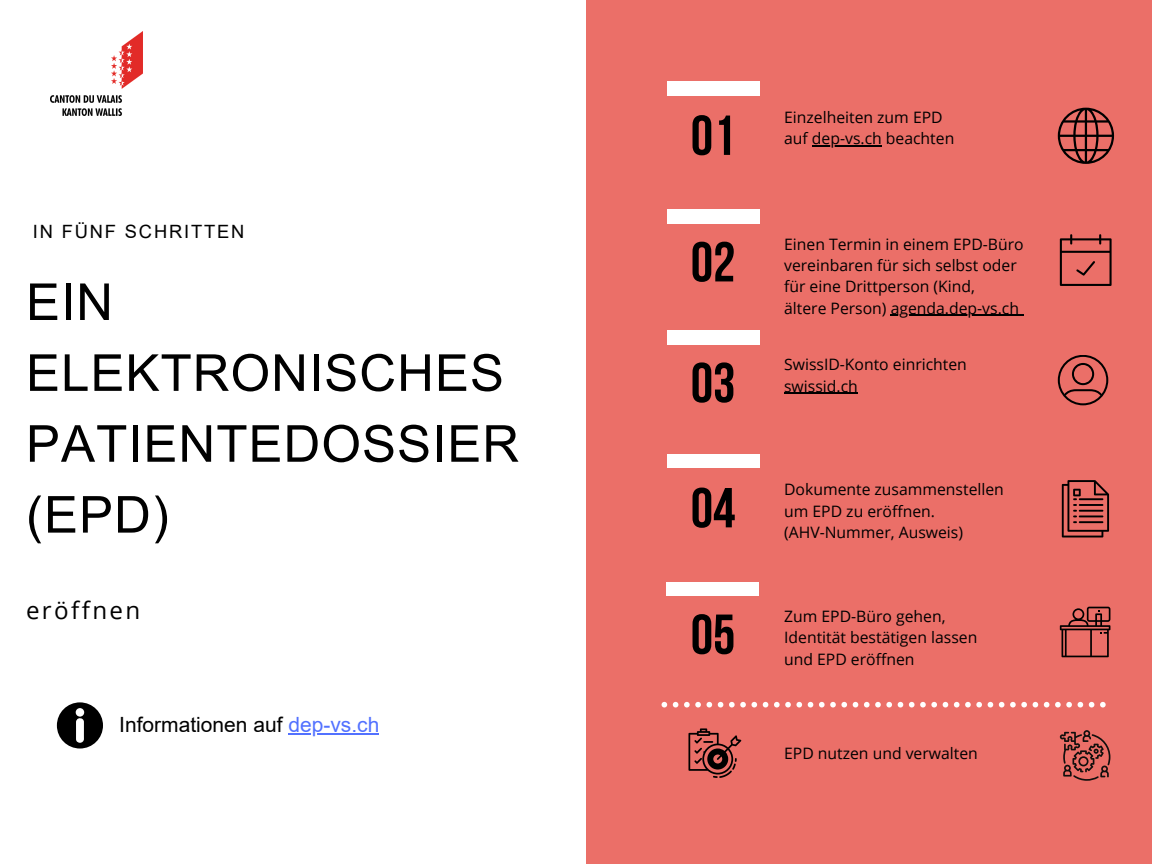
<style>
.page{position:relative;width:1152px;height:864px;background:#eb6f68}
.page>*{position:absolute;margin:0;border:0;box-sizing:border-box;transform-origin:0 0}
.t1{font:700 56.25px "Bebas Neue";color:#000}
.t2{font:51px/70.8px "Arial";letter-spacing:.02em;color:#000}
.t3{font:24.15px "Open Sans";letter-spacing:.1em;color:#000}
.t4{font:21px "Arial";color:#000}
.t5{font:18.3px "Arial";letter-spacing:.1em;color:#000}
.t6{font:15.75px/21.3px "Open Sans";color:#000}
.s1{color:#5271ff}
</style>
<div class="page">
<div style="left:0;top:0;width:585px;height:864px;background:#fff"></div>
<div style="left:668px;top:82px;width:92px;height:13px;background:#fff"></div>
<div style="left:668px;top:210px;width:92px;height:13px;background:#fff"></div>
<div style="left:668px;top:331px;width:92px;height:13px;background:#fff"></div>
<div style="left:668px;top:454px;width:92px;height:14px;background:#fff"></div>
<div style="left:666px;top:582px;width:92px;height:14px;background:#fff"></div>
<img style="left:50px;top:32px;width:93px;height:84px">
<hr style="left:891px;top:315px;width:128px;height:1px;background:#000">
<hr style="left:784px;top:393px;width:74px;height:1px;background:#000">
<svg style="left:57px;top:702px;width:46px;height:47px"></svg>
<svg style="left:1058px;top:355px;width:50px;height:50px"></svg>
<svg style="left:1062px;top:480px;width:47px;height:57px"></svg>
<svg style="left:1060px;top:607px;width:50px;height:50px"></svg>
<svg style="left:1060px;top:730px;width:50px;height:51px"></svg>
<svg style="left:1060px;top:234px;width:52px;height:52px"></svg>
<hr style="left:288px;top:734px;width:91px;height:1px;background:#5271ff">
<hr style="left:812px;top:145px;width:70px;height:2px;background:#000">
<svg style="left:1058px;top:108px;width:56px;height:56px"></svg>
<svg style="left:662px;top:702px;width:444px;height:6px"></svg>
<svg style="left:688px;top:728px;width:53px;height:50px"></svg>
<p class="t5" style="left:33px;top:221px;width:213px">IN FÜNF SCHRITTEN</p>
<p class="t2" style="left:26px;top:267px;width:89px">EIN</p>
<p class="t2" style="left:26px;top:338px;width:495px">ELEKTRONISCHES<br>PATIENTEDOSSIER (EPD)</p>
<p class="t3" style="left:26px;top:594px;width:116px">eröffnen</p>
<p class="t4" style="left:119px;top:713px;width:262px">Informationen auf <span class="s1">dep-vs.ch</span></p>
<p class="t1" style="left:691px;top:113px;width:46px">01</p>
<p class="t1" style="left:691px;top:239px;width:46px">02</p>
<p class="t1" style="left:691px;top:360px;width:46px">03</p>
<p class="t1" style="left:691px;top:485px;width:46px">04</p>
<p class="t1" style="left:691px;top:612px;width:46px">05</p>
<p class="t6" style="left:784px;top:106px;width:160px">Einzelheiten zum EPD</p>
<p class="t6" style="left:784px;top:128px;width:172px">auf dep-vs.ch beachten</p>
<p class="t6" style="left:784px;top:233px;width:241px">Einen Termin in einem EPD-Büro</p>
<p class="t6" style="left:784px;top:254px;width:234px">vereinbaren für sich selbst oder</p>
<p class="t6" style="left:784px;top:275px;width:192px">für eine Drittperson (Kind,</p>
<p class="t6" style="left:784px;top:297px;width:236px">ältere Person) agenda.dep-vs.ch</p>
<p class="t6" style="left:784px;top:354px;width:184px">SwissID-Konto einrichten</p>
<p class="t6" style="left:784px;top:375px;width:75px">swissid.ch</p>
<p class="t6" style="left:784px;top:479px;width:221px">Dokumente zusammenstellen</p>
<p class="t6" style="left:784px;top:500px;width:152px">um EPD zu eröffnen.</p>
<p class="t6" style="left:784px;top:521px;width:180px">(AHV-Nummer, Ausweis)</p>
<p class="t6" style="left:784px;top:605px;width:163px">Zum EPD-Büro gehen,</p>
<p class="t6" style="left:784px;top:627px;width:195px">Identität bestätigen lassen und EPD eröffnen</p>
<p class="t6" style="left:784px;top:742px;width:195px">EPD nutzen und verwalten</p>
</div>
